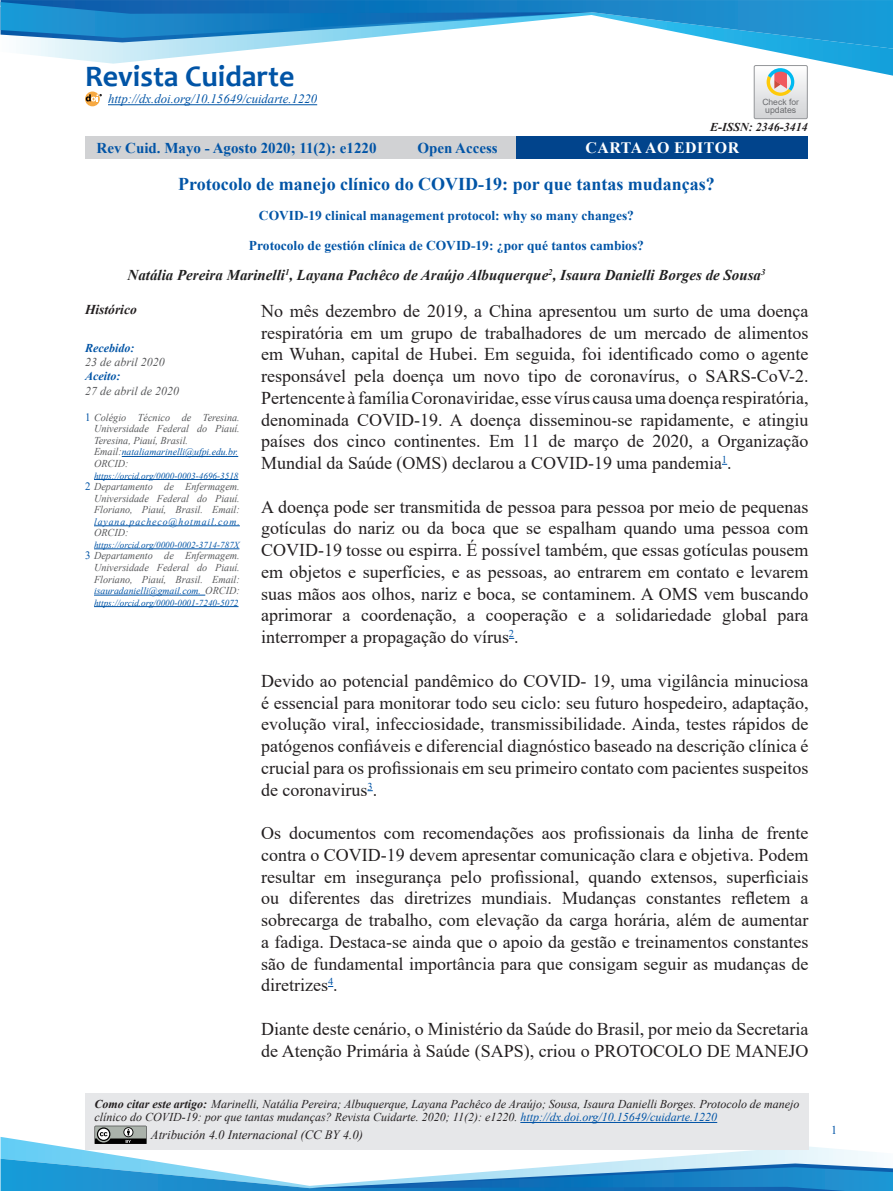
<style>
.page{position:relative;width:893px;height:1191px;background:#fff}
.page>*{position:absolute;margin:0;border:0;box-sizing:border-box;transform-origin:0 0}
.Estilo_de_párrafo_1{font:700 30px "Candara";color:#0154a6}
.Normal_wrd_67{font:18px/21.8px "Times New Roman";color:#231f20;text-align:justify}
.Normal__Web__wrd_23{font:18px/21.8px "Times New Roman";color:#231f20;text-align:justify}
.t1{font:700 18px "Times New Roman";color:#0154a6}
.Estilo_de_párrafo_1-2{font:700 15.9px "Times New Roman";letter-spacing:.035em;color:#fff}
.Normal_wrd_67-2{font:italic 700 15px "Times New Roman";color:#222}
.parrafos_generales{font:700 15px "Times New Roman";color:#0154a6}
.t2{font:700 13.5px "Times New Roman";color:#0154a6}
.t3{font:italic 700 13.5px "Times New Roman";color:#231f20}
.t4{font:italic 12.75px "Times New Roman";color:#0154a6}
.Normal_wrd_13{font:italic 12.75px "Times New Roman";color:#231f20}
.parrafos_generales-2{font:italic 12px/12.8px "Times New Roman";color:#231f20}
.t5{font:italic 12px "Times New Roman";color:#57585a}
.t6{font:italic 700 12px "Times New Roman";color:#0154a6}
.Estilo_de_párrafo_1-3{font:italic 700 12px "Times New Roman";color:#231f20}
.t7{font:12px "Times New Roman";color:#0154a6}
.pie_de_página{font:italic 10.5px/11.6px "Times New Roman";color:#57585a;text-align:justify}
.pie_de_página-2{font:italic 9.75px "Times New Roman";color:#0154a6}
.pie_de_página-3{font:italic 9.75px "Times New Roman";letter-spacing:.095em;color:#0154a6}
.pie_de_página-4{font:italic 9.15px "Times New Roman";color:#0154a6}
.t8{font:8.7px "Arial";color:#6c6d70}
.t9{font:8.55px "Arial";color:#6c6d70}
.s1{font-style:normal;font-size:11.25px;color:#0154a6}
.s2{font-size:10.5px;color:#57585a}
.s3{font-weight:700}
.s4{color:#0154a6}
</style>
<div class="page">
<svg style="left:20px;top:49px;width:873px;height:27px"></svg>
<svg style="left:1px;top:0;width:892px;height:49px"></svg>
<svg style="left:1px;top:2px;width:590px;height:40px"></svg>
<svg style="left:1px;top:1136px;width:876px;height:22px"></svg>
<svg style="left:1px;top:1158px;width:892px;height:33px"></svg>
<svg style="left:85px;top:91px;width:15px;height:15px"></svg>
<svg style="left:86px;top:94px;width:15px;height:7px"></svg>
<hr style="left:108px;top:104px;width:209px;height:1px;background:#0154a6">
<svg style="left:754px;top:66px;width:53px;height:53px"></svg>
<div style="left:85px;top:1093px;width:723px;height:56px;background:#e6e7e9"></div>
<hr style="left:122px;top:456px;width:116px;height:1px;background:#0154a6">
<hr style="left:94px;top:479px;width:144px;height:1px;background:#0154a6">
<hr style="left:94px;top:525px;width:146px;height:1px;background:#0154a6">
<hr style="left:94px;top:548px;width:145px;height:1px;background:#0154a6">
<hr style="left:94px;top:595px;width:111px;height:1px;background:#0154a6">
<hr style="left:94px;top:606px;width:144px;height:1px;background:#0154a6">
<div style="left:85px;top:136px;width:432px;height:23px;background:#d1d2d4"></div>
<div style="left:517px;top:136px;width:291px;height:23px;background:#01448c"></div>
<svg style="left:95px;top:1125px;width:52px;height:19px"></svg>
<hr style="left:520px;top:1122px;width:197px;height:1px;background:#0154a6">
<p class="Estilo_de_párrafo_1" style="left:85px;top:57px;width:211px">Revista Cuidarte</p>
<p class="t4" style="left:108px;top:90px;width:211px">http://dx.doi.org/10.15649/cuidarte.1220</p>
<p class="t9" style="left:762px;top:96px;width:38px">Check for</p>
<p class="t8" style="left:765px;top:104px;width:33px">updates</p>
<p class="Estilo_de_párrafo_1-3" style="left:710px;top:119px;width:99px">E-ISSN: 2346-3414</p>
<p class="parrafos_generales" style="left:97px;top:137px;width:281px">Rev Cuid. Mayo - Agosto 2020; 11(2): e1220</p>
<p class="parrafos_generales" style="left:417px;top:137px;width:82px">Open Access</p>
<p class="Estilo_de_párrafo_1-2" style="left:585px;top:136px;width:155px">CARTA AO EDITOR</p>
<p class="t1" style="left:178px;top:171px;width:538px">Protocolo de manejo clínico do COVID-19: por que tantas mudanças?</p>
<p class="t2" style="left:259px;top:205px;width:377px">COVID-19 clinical management protocol: why so many changes?</p>
<p class="t2" style="left:249px;top:235px;width:397px">Protocolo de gestión clínica de COVID-19: ¿por qué tantos cambios?</p>
<p class="Normal_wrd_67-2" style="left:128px;top:264px;width:639px">Natália Pereira Marinelli<sup>1</sup>, Layana Pachêco de Araújo Albuquerque<sup>2</sup>, Isaura Danielli Borges de Sousa<sup>3</sup></p>
<p class="t3" style="left:85px;top:299px;width:53px">Histórico</p>
<p class="t6" style="left:85px;top:339px;width:51px">Recebido:</p>
<p class="t5" style="left:85px;top:354px;width:81px">23 de abril 2020</p>
<p class="t6" style="left:85px;top:368px;width:37px">Aceito:</p>
<p class="t5" style="left:85px;top:382px;width:95px">27 de abril de 2020</p>
<p class="pie_de_página" style="left:94px;top:411px;width:147px;text-indent:-9px"><span class="s1">1</span> Colégio Técnico de Teresina.<br>Universidade Federal do Piauí.<br>Teresina, Piauí, Brasil.</p>
<p class="pie_de_página-2" style="left:94px;top:445px;width:146px"><span class="s2">Email:</span>nataliamarinelli@ufpi.edu.br.</p>
<p class="pie_de_página" style="left:94px;top:457px;width:36px">ORCID:</p>
<p class="pie_de_página-4" style="left:94px;top:469px;width:146px">https://orcid.org/0000-0003-4696-3518</p>
<p class="pie_de_página" style="left:94px;top:480px;width:147px;text-indent:-9px"><span class="s1">2</span> Departamento de Enfermagem.<br>Universidade Federal do Piauí.<br>Floriano, Piauí, Brasil. Email:</p>
<p class="pie_de_página-3" style="left:94px;top:515px;width:147px">layana.pacheco@hotmail.com.</p>
<p class="pie_de_página" style="left:94px;top:527px;width:36px">ORCID:</p>
<p class="pie_de_página-4" style="left:94px;top:538px;width:147px">https://orcid.org/0000-0002-3714-787X</p>
<p class="pie_de_página" style="left:94px;top:550px;width:147px;text-indent:-9px"><span class="s1">3</span> Departamento de Enfermagem.<br>Universidade Federal do Piauí.<br>Floriano, Piauí, Brasil. Email:</p>
<p class="pie_de_página-2" style="left:94px;top:584px;width:147px">isauradanielli@gmail.com. <span class="s2">ORCID:</span></p>
<p class="pie_de_página-4" style="left:94px;top:596px;width:146px">https://orcid.org/0000-0001-7240-5072</p>
<p class="Normal_wrd_67" style="left:261px;top:299px;width:549px">No mês dezembro de 2019, a China apresentou um surto de uma doença respiratória em um grupo de trabalhadores de um mercado de alimentos em Wuhan, capital de Hubei. Em seguida, foi identificado como o agente responsável pela doença um novo tipo de coronavírus, o SARS-CoV-2.<br>Pertencente à família Coronaviridae, esse vírus causa uma doença respiratória, denominada COVID-19. A doença disseminou-se rapidamente, e atingiu países dos cinco continentes. Em 11 de março de 2020, a Organização Mundial da Saúde (OMS) declarou a COVID-19 uma pandemia<sup>1</sup>.</p>
<p class="Normal__Web__wrd_23" style="left:261px;top:495px;width:549px">A doença pode ser transmitida de pessoa para pessoa por meio de pequenas gotículas do nariz ou da boca que se espalham quando uma pessoa com COVID-19 tosse ou espirra. É possível também, que essas gotículas pousem em objetos e superfícies, e as pessoas, ao entrarem em contato e levarem suas mãos aos olhos, nariz e boca, se contaminem. A OMS vem buscando aprimorar a coordenação, a cooperação e a solidariedade global para interromper a propagação do vírus<sup>2</sup>.</p>
<p class="Normal_wrd_67" style="left:261px;top:669px;width:549px">Devido ao potencial pandêmico do COVID- 19, uma vigilância minuciosa é essencial para monitorar todo seu ciclo: seu futuro hospedeiro, adaptação, evolução viral, infecciosidade, transmissibilidade. Ainda, testes rápidos de patógenos confiáveis e diferencial diagnóstico baseado na descrição clínica é crucial para os profissionais em seu primeiro contato com pacientes suspeitos de coronavirus<sup>3</sup>.</p>
<p class="Normal__Web__wrd_23" style="left:261px;top:821px;width:549px">Os documentos com recomendações aos profissionais da linha de frente contra o COVID-19 devem apresentar comunicação clara e objetiva. Podem resultar em insegurança pelo profissional, quando extensos, superficiais ou diferentes das diretrizes mundiais. Mudanças constantes refletem a sobrecarga de trabalho, com elevação da carga horária, além de aumentar a fadiga. Destaca-se ainda que o apoio da gestão e treinamentos constantes são de fundamental importância para que consigam seguir as mudanças de diretrizes<sup>4</sup>.</p>
<p class="Normal_wrd_67" style="left:261px;top:1017px;width:549px">Diante deste cenário, o Ministério da Saúde do Brasil, por meio da Secretaria de Atenção Primária à Saúde (SAPS), criou o PROTOCOLO DE MANEJO</p>
<p class="parrafos_generales-2" style="left:95px;top:1097px;width:706px"><span class="s3">Como citar este artigo:</span> Marinelli, Natália Pereira; Albuquerque, Layana Pachêco de Araújo; Sousa, Isaura Danielli Borges. Protocolo de manejo clínico do COVID-19: por que tantas mudanças? Revista Cuidarte. 2020; 11(2): e1220. <span class="s4">http://dx.doi.org/10.15649/cuidarte.1220</span></p>
<p class="Normal_wrd_13" style="left:151px;top:1126px;width:214px">Atribución 4.0 Internacional (CC BY 4.0)</p>
<p class="t7" style="left:831px;top:1121px;width:7px">1</p>
</div>
